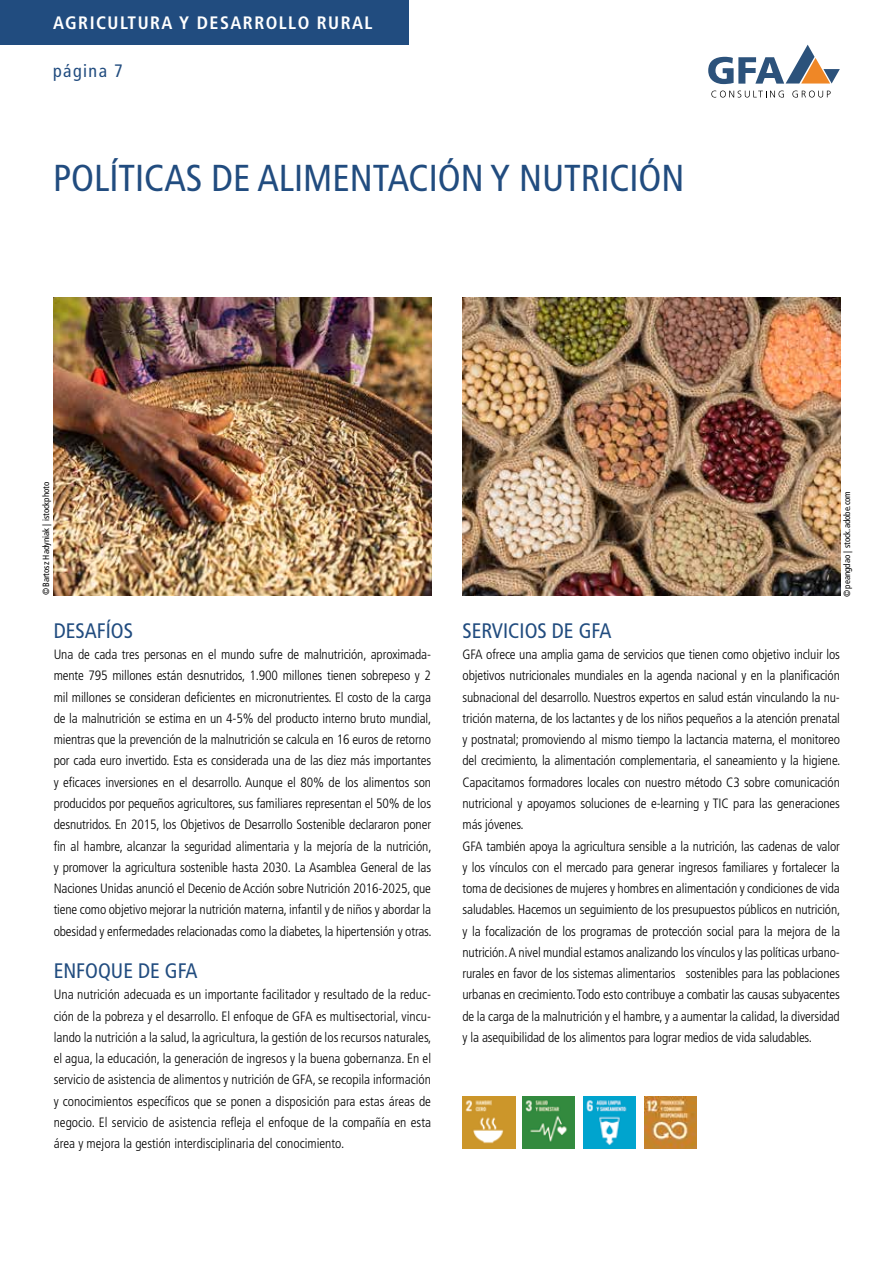
<style>
.page{position:relative;width:893px;height:1263px;background:#fff}
.page>*{position:absolute;margin:0;border:0;box-sizing:border-box;transform-origin:0 0}
.t1{font:condensed 37.5px "Frutiger LT Std";color:#214c7f}
.t2{font:condensed 21px "Frutiger LT Std";color:#214c7f}
.t3{font:700 condensed 18px "Frutiger LT Std";letter-spacing:.08em;color:#fff}
.t4{font:condensed 18px "Frutiger LT Std";letter-spacing:.08em;color:#214c7f}
.t5{font:300 condensed 13.5px/21.3px "Frutiger LT Std";letter-spacing:-.01em;color:#000;text-align:justify}
.t6{font:condensed 9px "Frutiger LT Std";color:#000}
</style>
<div class="page">
<div style="left:0;top:0;width:408px;height:45px;background:#214c7f"></div>
<svg style="left:711px;top:91px;width:73px;height:7px"></svg>
<svg style="left:792px;top:91px;width:39px;height:7px"></svg>
<svg style="left:708px;top:45px;width:132px;height:39px"></svg>
<img style="left:54px;top:298px;width:377px;height:297px">
<img style="left:463px;top:298px;width:377px;height:297px">
<img style="left:463px;top:1096px;width:52px;height:52px">
<img style="left:522px;top:1096px;width:52px;height:52px">
<img style="left:645px;top:1096px;width:52px;height:52px">
<img style="left:583px;top:1096px;width:52px;height:52px">
<h3 class="t3" style="left:53px;top:12px;width:321px">AGRICULTURA Y DESARROLLO RURAL</h3>
<h3 class="t4" style="left:53px;top:61px;width:71px">página 7</h3>
<h1 class="t1" style="left:53px;top:157px;width:633px">POLÍTICAS DE ALIMENTACIÓN Y NUTRICIÓN</h1>
<p class="t6" style="left:41px;top:595px;width:115px;rotate:-90deg">©Bartosz Hadyniak | istockphoto</p>
<p class="t6" style="left:842px;top:597px;width:107px;rotate:-90deg">©peangdao | stock.adobe.com</p>
<h2 class="t2" style="left:54px;top:618px;width:81px">DESAFÍOS</h2>
<p class="t5" style="left:54px;top:644px;width:379px">Una de cada tres personas en el mundo sufre de malnutrición, aproximada&shy;mente 795 millones están desnutridos, 1.900 millones tienen sobrepeso y 2 mil millones se consideran deficientes en micronutrientes. El costo de la carga de la malnutrición se estima en un 4-5% del producto interno bruto mundial, mientras que la prevención de la malnutrición se calcula en 16 euros de retorno por cada euro invertido. Esta es considerada una de las diez más importantes y eficaces inversiones en el desarrollo. Aunque el 80% de los alimentos son producidos por pequeños agricultores, sus familiares representan el 50% de los desnutridos. En 2015, los Objetivos de Desarrollo Sostenible declararon poner fin al hambre, alcanzar la seguridad alimentaria y la mejoría de la nutrición, y promover la agricultura sostenible hasta 2030. La Asamblea General de las Naciones Unidas anunció el Decenio de Acción sobre Nutrición 2016-2025, que tiene como objetivo mejorar la nutrición materna, infantil y de niños y abordar la obesidad y enfermedades relacionadas como la diabetes, la hipertensión y otras.</p>
<h2 class="t2" style="left:54px;top:958px;width:145px">ENFOQUE DE GFA</h2>
<p class="t5" style="left:54px;top:984px;width:379px">Una nutrición adecuada es un importante facilitador y resultado de la reduc&shy;ción de la pobreza y el desarrollo. El enfoque de GFA es multisectorial, vincu&shy;lando la nutrición a la salud, la agricultura, la gestión de los recursos naturales, el agua, la educación, la generación de ingresos y la buena gobernanza. En el servicio de asistencia de alimentos y nutrición de GFA, se recopila información y conocimientos específicos que se ponen a disposición para estas áreas de negocio. El servicio de asistencia refleja el enfoque de la compañía en esta área y mejora la gestión interdisciplinaria del conocimiento.</p>
<h2 class="t2" style="left:462px;top:618px;width:150px">SERVICIOS DE GFA</h2>
<p class="t5" style="left:462px;top:644px;width:379px;text-align:left">GFA ofrece una amplia gama de servicios que tienen como objetivo incluir los objetivos nutricionales mundiales en la agenda nacional y en la planificación subnacional del desarrollo. Nuestros expertos en salud están vinculando la nu&shy;trición materna, de los lactantes y de los niños pequeños a la atención prenatal y postnatal; promoviendo al mismo tiempo la lactancia materna, el monitoreo del crecimiento, la alimentación complementaria, el saneamiento y la higiene.<br>Capacitamos formadores locales con nuestro método C3 sobre comunicación nutricional y apoyamos soluciones de e-learning y TIC para las generaciones más jóvenes.<br>GFA también apoya la agricultura sensible a la nutrición, las cadenas de valor y los vínculos con el mercado para generar ingresos familiares y fortalecer la toma de decisiones de mujeres y hombres en alimentación y condiciones de vida saludables. Hacemos un seguimiento de los presupuestos públicos en nutrición, y la focalización de los programas de protección social para la mejora de la nutrición. A nivel mundial estamos analizando los vínculos y las políticas urbano&shy;rurales en favor de los sistemas alimentarios sostenibles para las poblaciones urbanas en crecimiento. Todo esto contribuye a combatir las causas subyacentes de la carga de la malnutrición y el hambre, y a aumentar la calidad, la diversidad y la asequibilidad de los alimentos para lograr medios de vida saludables.</p>
</div>
